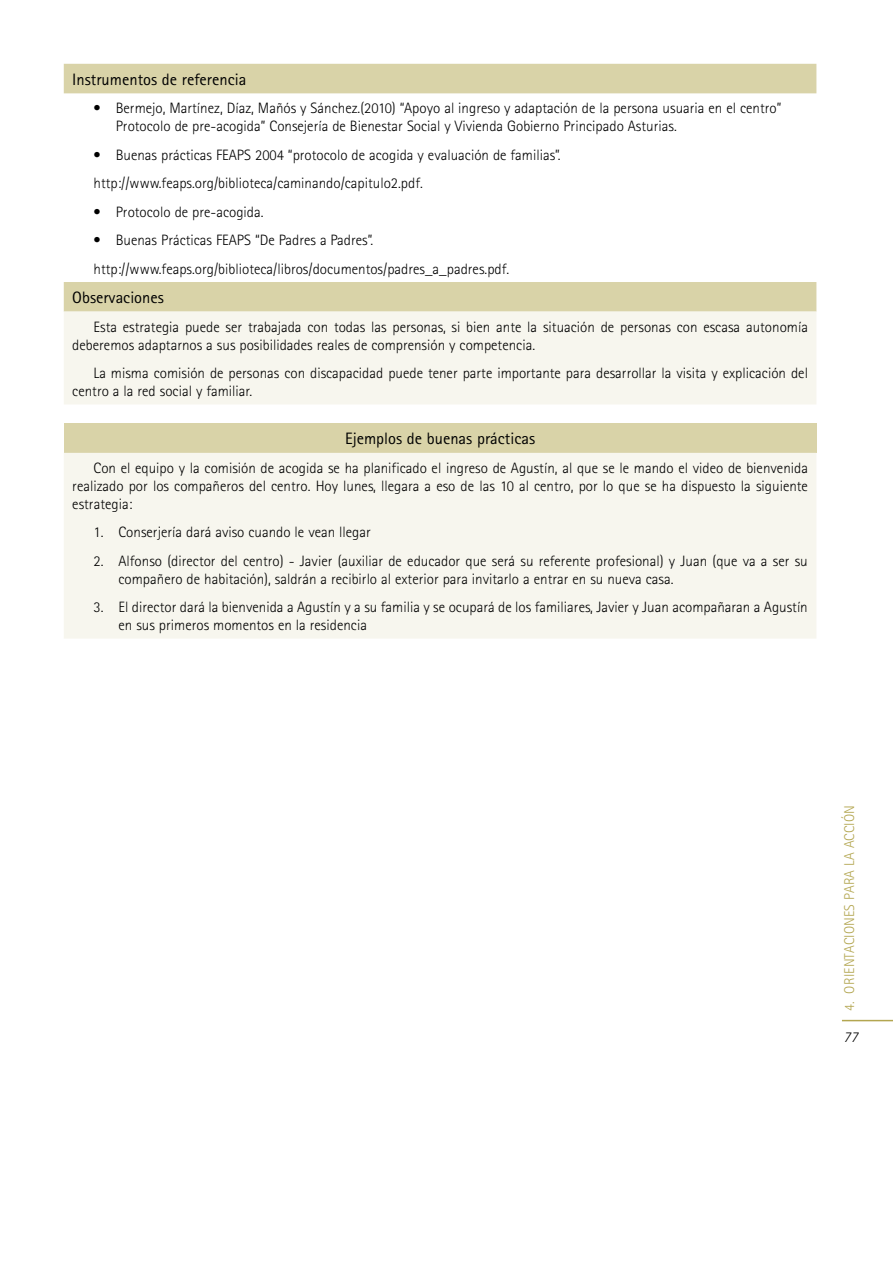
<style>
.page{position:relative;width:893px;height:1263px;background:#fff}
.page>*{position:absolute;margin:0;border:0;box-sizing:border-box;transform-origin:0 0}
.t1{font:16.5px "Rotis Sans Serif";color:#000}
.t2{font:300 15px/18px "Rotis Sans Serif";color:#000}
.t3{font:italic 300 15px "Rotis Sans Serif";color:#000}
.t4{font:300 14.25px "Rotis Sans Serif";letter-spacing:.01em;color:#b3a650}
</style>
<div class="page">
<hr style="left:842px;top:1020px;width:51px;height:1px;background:#b3a650">
<svg style="left:64px;top:64px;width:752px;height:248px"></svg>
<div style="left:64px;top:312px;width:752px;height:92px;background:#f7f6ee"></div>
<div style="left:64px;top:423px;width:752px;height:30px;background:#d9d3a8"></div>
<div style="left:64px;top:453px;width:752px;height:186px;background:#f7f6ee"></div>
<p class="t1" style="left:72px;top:70px;width:176px">Instrumentos de referencia</p>
<p class="t2" style="left:116px;top:99px;width:667px;text-indent:-22px">• Bermejo, Martínez, Díaz, Mañós y Sánchez.(2010) “Apoyo al ingreso y adaptación de la persona usuaria en el centro”<br>Protocolo de pre-acogida” Consejería de Bienestar Social y Vivienda Gobierno Principado Asturias.</p>
<p class="t2" style="left:94px;top:140px;width:469px;line-height:28.5px">• Buenas prácticas FEAPS 2004 “protocolo de acogida y evaluación de familias”. http://www.feaps.org/biblioteca/caminando/capitulo2.pdf.</p>
<p class="t2" style="left:94px;top:203px;width:172px">• Protocolo de pre-acogida.</p>
<p class="t2" style="left:94px;top:226px;width:417px;line-height:28.5px">• Buenas Prácticas FEAPS “De Padres a Padres”. http://www.feaps.org/biblioteca/libros/documentos/padres_a_padres.pdf.</p>
<p class="t1" style="left:72px;top:288px;width:93px">Observaciones</p>
<p class="t2" style="left:72px;top:317px;width:737px;text-indent:21px">Esta estrategia puede ser trabajada con todas las personas, si bien ante la situación de personas con escasa autonomía deberemos adaptarnos a sus posibilidades reales de comprensión y competencia.</p>
<p class="t2" style="left:72px;top:364px;width:737px;text-indent:21px">La misma comisión de personas con discapacidad puede tener parte importante para desarrollar la visita y explicación del centro a la red social y familiar.</p>
<p class="t1" style="left:345px;top:429px;width:192px">Ejemplos de buenas prácticas</p>
<p class="t2" style="left:72px;top:459px;width:737px;text-align:justify;text-indent:21px">Con el equipo y la comisión de acogida se ha planificado el ingreso de Agustín, al que se le mando el video de bienvenida realizado por los compañeros del centro. Hoy lunes, llegara a eso de las 10 al centro, por lo que se ha dispuesto la siguiente estrategia:</p>
<p class="t2" style="left:94px;top:523px;width:279px">1. Conserjería dará aviso cuando le vean llegar</p>
<p class="t2" style="left:119px;top:552px;width:691px;text-indent:-25px">2. Alfonso (director del centro) - Javier (auxiliar de educador que será su referente profesional) y Juan (que va a ser su compañero de habitación), saldrán a recibirlo al exterior para invitarlo a entrar en su nueva casa.</p>
<p class="t2" style="left:119px;top:598px;width:691px;text-indent:-25px">3. El director dará la bienvenida a Agustín y a su familia y se ocupará de los familiares, Javier y Juan acompañaran a Agustín en sus primeros momentos en la residencia</p>
<p class="t4" style="left:841px;top:1010px;width:205px;rotate:-90deg">4. ORIENTACION ES PARA LA ACCIÓN</p>
<p class="t3" style="left:843px;top:1028px;width:16px">77</p>
</div>
